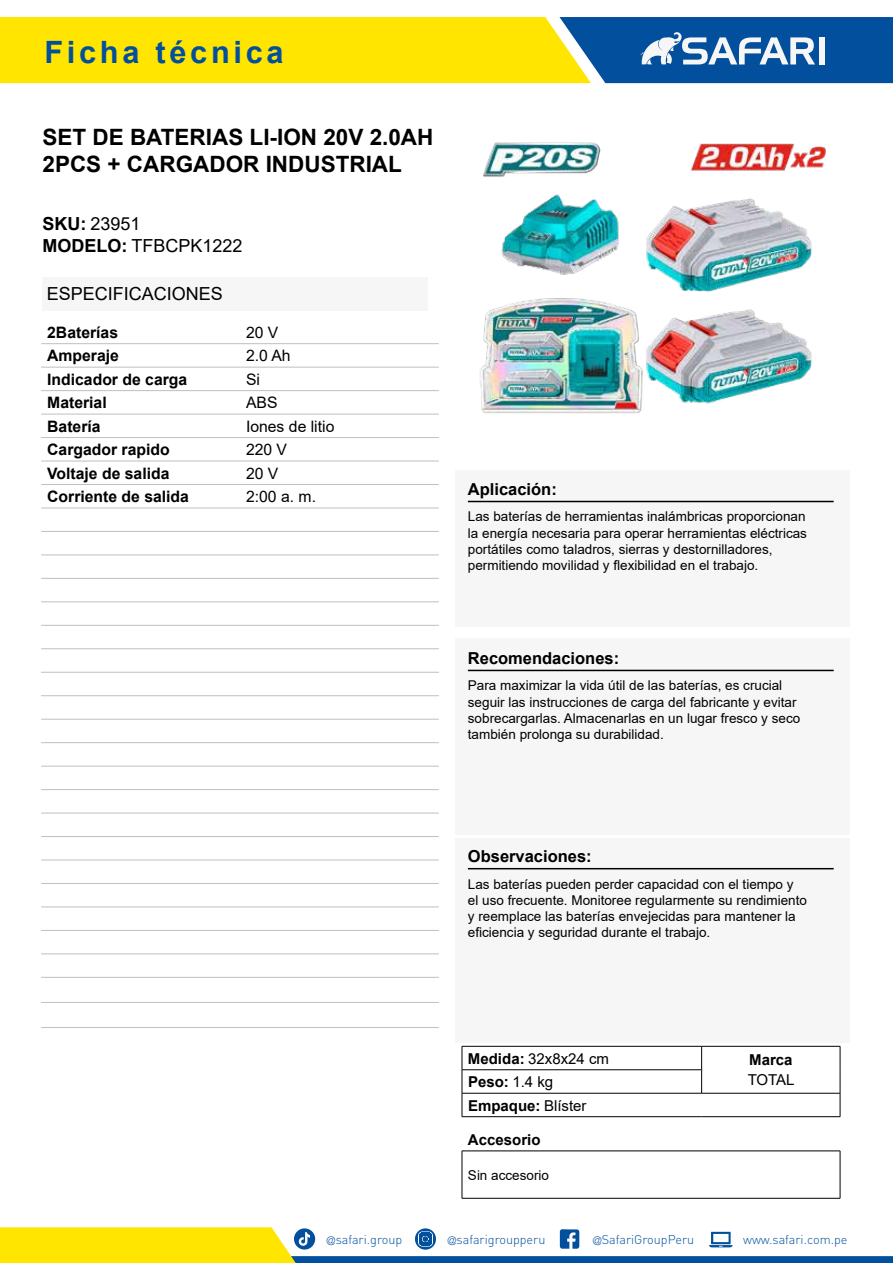
<style>
.page{position:relative;width:893px;height:1263px;background:#fff}
.page>*{position:absolute;margin:0;border:0;box-sizing:border-box;transform-origin:0 0}
.t1{font:700 30.75px "Arial";letter-spacing:.12em;color:#02509d}
.t2{font:700 22.5px/27px "Arial";color:#000}
.t3{font:18px/21.9px "Arial";color:#000}
.t4{font:700 16.5px "Arial";color:#000}
.t5{font:700 15.75px "Arial";color:#000}
.t6{font:15.75px "Arial";color:#000}
.t7{font:700 15px "Arial";color:#000}
.t8{font:15px "Arial";color:#000}
.t9{font:13.5px/16.2px "Arial";color:#000}
.t10{font:300 12.6px "DIN";color:#02509d}
.s1{font-weight:700}
.s2{font-weight:400}
.s3{font-family:"Helvetica LT Std";font-stretch:condensed;font-size:11.25px}
</style>
<div class="page">
<svg style="left:0;top:1227px;width:893px;height:36px"></svg>
<svg style="left:0;top:17px;width:893px;height:66px;background:#b1b83e"></svg>
<div style="left:819px;top:37px;width:6px;height:27px;background:#f6f6f6"></div>
<div style="left:455px;top:470px;width:395px;height:157px;background:#f6f6f6"></div>
<hr style="left:468px;top:501px;width:366px;height:1px;background:#000">
<div style="left:455px;top:638px;width:395px;height:196px;background:#f6f6f6"></div>
<hr style="left:468px;top:670px;width:366px;height:1px;background:#000">
<div style="left:455px;top:838px;width:395px;height:204px;background:#f6f6f6"></div>
<hr style="left:468px;top:868px;width:366px;height:1px;background:#000">
<hr style="left:462px;top:1151px;width:378px;height:1px;background:#000">
<hr style="left:462px;top:1151px;width:1px;height:47px;background:#000">
<hr style="left:840px;top:1151px;width:1px;height:47px;background:#000">
<hr style="left:462px;top:1198px;width:378px;height:1px;background:#000">
<hr style="left:41px;top:343px;width:199px;height:1px;background:#bfbfbf">
<hr style="left:240px;top:343px;width:199px;height:1px;background:#bfbfbf">
<hr style="left:41px;top:1027px;width:199px;height:1px;background:#bfbfbf">
<hr style="left:240px;top:1027px;width:199px;height:1px;background:#bfbfbf">
<hr style="left:41px;top:367px;width:199px;height:1px;background:#bfbfbf">
<hr style="left:240px;top:367px;width:199px;height:1px;background:#bfbfbf">
<hr style="left:41px;top:390px;width:199px;height:1px;background:#bfbfbf">
<hr style="left:240px;top:390px;width:199px;height:1px;background:#bfbfbf">
<hr style="left:41px;top:414px;width:199px;height:1px;background:#bfbfbf">
<hr style="left:240px;top:414px;width:199px;height:1px;background:#bfbfbf">
<hr style="left:41px;top:437px;width:199px;height:1px;background:#bfbfbf">
<hr style="left:240px;top:437px;width:199px;height:1px;background:#bfbfbf">
<hr style="left:41px;top:461px;width:199px;height:1px;background:#bfbfbf">
<hr style="left:240px;top:461px;width:199px;height:1px;background:#bfbfbf">
<hr style="left:41px;top:484px;width:199px;height:1px;background:#bfbfbf">
<hr style="left:240px;top:484px;width:199px;height:1px;background:#bfbfbf">
<hr style="left:41px;top:508px;width:199px;height:1px;background:#bfbfbf">
<hr style="left:240px;top:508px;width:199px;height:1px;background:#bfbfbf">
<hr style="left:41px;top:531px;width:199px;height:1px;background:#bfbfbf">
<hr style="left:240px;top:531px;width:199px;height:1px;background:#bfbfbf">
<hr style="left:41px;top:555px;width:199px;height:1px;background:#bfbfbf">
<hr style="left:240px;top:555px;width:199px;height:1px;background:#bfbfbf">
<hr style="left:41px;top:578px;width:199px;height:1px;background:#bfbfbf">
<hr style="left:240px;top:578px;width:199px;height:1px;background:#bfbfbf">
<hr style="left:41px;top:602px;width:199px;height:1px;background:#bfbfbf">
<hr style="left:240px;top:602px;width:199px;height:1px;background:#bfbfbf">
<hr style="left:41px;top:625px;width:199px;height:1px;background:#bfbfbf">
<hr style="left:240px;top:625px;width:199px;height:1px;background:#bfbfbf">
<hr style="left:41px;top:648px;width:199px;height:1px;background:#bfbfbf">
<hr style="left:240px;top:648px;width:199px;height:1px;background:#bfbfbf">
<hr style="left:41px;top:672px;width:199px;height:1px;background:#bfbfbf">
<hr style="left:240px;top:672px;width:199px;height:1px;background:#bfbfbf">
<hr style="left:41px;top:695px;width:199px;height:1px;background:#bfbfbf">
<hr style="left:240px;top:695px;width:199px;height:1px;background:#bfbfbf">
<hr style="left:41px;top:719px;width:199px;height:1px;background:#bfbfbf">
<hr style="left:240px;top:719px;width:199px;height:1px;background:#bfbfbf">
<hr style="left:41px;top:742px;width:199px;height:1px;background:#bfbfbf">
<hr style="left:240px;top:742px;width:199px;height:1px;background:#bfbfbf">
<hr style="left:41px;top:766px;width:199px;height:1px;background:#bfbfbf">
<hr style="left:240px;top:766px;width:199px;height:1px;background:#bfbfbf">
<hr style="left:41px;top:789px;width:199px;height:1px;background:#bfbfbf">
<hr style="left:240px;top:789px;width:199px;height:1px;background:#bfbfbf">
<hr style="left:41px;top:813px;width:199px;height:1px;background:#bfbfbf">
<hr style="left:240px;top:813px;width:199px;height:1px;background:#bfbfbf">
<hr style="left:41px;top:836px;width:199px;height:1px;background:#bfbfbf">
<hr style="left:240px;top:836px;width:199px;height:1px;background:#bfbfbf">
<hr style="left:41px;top:860px;width:199px;height:1px;background:#bfbfbf">
<hr style="left:240px;top:860px;width:199px;height:1px;background:#bfbfbf">
<hr style="left:41px;top:883px;width:199px;height:1px;background:#bfbfbf">
<hr style="left:240px;top:883px;width:199px;height:1px;background:#bfbfbf">
<hr style="left:41px;top:907px;width:199px;height:1px;background:#bfbfbf">
<hr style="left:240px;top:907px;width:199px;height:1px;background:#bfbfbf">
<hr style="left:41px;top:930px;width:199px;height:1px;background:#bfbfbf">
<hr style="left:240px;top:930px;width:199px;height:1px;background:#bfbfbf">
<hr style="left:41px;top:954px;width:199px;height:1px;background:#bfbfbf">
<hr style="left:240px;top:954px;width:199px;height:1px;background:#bfbfbf">
<hr style="left:41px;top:977px;width:199px;height:1px;background:#bfbfbf">
<hr style="left:240px;top:977px;width:199px;height:1px;background:#bfbfbf">
<hr style="left:41px;top:1002px;width:199px;height:1px;background:#bfbfbf">
<hr style="left:240px;top:1002px;width:199px;height:1px;background:#bfbfbf">
<img style="left:480px;top:142px;width:346px;height:271px">
<div style="left:43px;top:277px;width:385px;height:33px;background:#f6f6f6"></div>
<hr style="left:462px;top:1069px;width:239px;height:1px;background:#000">
<hr style="left:462px;top:1093px;width:240px;height:1px;background:#000">
<hr style="left:702px;top:1093px;width:138px;height:1px;background:#000">
<hr style="left:462px;top:1046px;width:240px;height:1px;background:#000">
<hr style="left:702px;top:1046px;width:138px;height:1px;background:#000">
<svg style="left:701px;top:1046px;width:1px;height:47px"></svg>
<svg style="left:462px;top:1046px;width:1px;height:70px"></svg>
<svg style="left:840px;top:1046px;width:1px;height:70px"></svg>
<hr style="left:462px;top:1116px;width:240px;height:1px;background:#000">
<hr style="left:702px;top:1116px;width:138px;height:1px;background:#000">
<h1 class="t1" style="left:44px;top:34px;width:241px">Ficha técnica</h1>
<h2 class="t2" style="left:43px;top:126px;width:392px">SET DE BATERIAS LI-ION 20V 2.0AH<br>2PCS + CARGADOR INDUSTRIAL</h2>
<h3 class="t3" style="left:43px;top:213px;width:201px"><span class="s1">SKU:</span> 23951<br><span class="s1">MODELO:</span> TFBCPK1222</h3>
<h3 class="t3" style="left:47px;top:282px;width:178px">ESPECIFICACIONES</h3>
<p class="t5" style="left:47px;top:326px;width:72px">2Baterías</p>
<p class="t6" style="left:246px;top:326px;width:34px">20 V</p>
<p class="t5" style="left:47px;top:350px;width:73px">Amperaje</p>
<p class="t6" style="left:246px;top:345px;width:46px">2.0 Ah</p>
<p class="t5" style="left:47px;top:373px;width:142px">Indicador de carga</p>
<p class="t6" style="left:246px;top:373px;width:16px">Si</p>
<p class="t5" style="left:47px;top:397px;width:61px">Material</p>
<p class="t6" style="left:246px;top:392px;width:33px">ABS</p>
<p class="t5" style="left:47px;top:420px;width:55px">Batería</p>
<p class="t6" style="left:246px;top:420px;width:90px">Iones de litio</p>
<p class="t5" style="left:47px;top:444px;width:124px">Cargador rapido</p>
<p class="t6" style="left:246px;top:444px;width:43px">220 V</p>
<p class="t5" style="left:47px;top:467px;width:124px">Voltaje de salida</p>
<p class="t6" style="left:246px;top:467px;width:34px">20 V</p>
<p class="t5" style="left:47px;top:490px;width:143px">Corriente de salida</p>
<p class="t6" style="left:246px;top:486px;width:72px">2:00 a. m.</p>
<p class="t4" style="left:468px;top:483px;width:90px">Aplicación:</p>
<p class="t9" style="left:468px;top:510px;width:341px">Las baterías de herramientas inalámbricas proporcionan la energía necesaria para operar herramientas eléctricas portátiles como taladros, sierras y destornilladores, permitiendo movilidad y flexibilidad en el trabajo.</p>
<p class="t4" style="left:468px;top:652px;width:153px">Recomendaciones:</p>
<p class="t9" style="left:468px;top:677px;width:334px">Para maximizar la vida útil de las baterías, es crucial seguir las instrucciones de carga del fabricante y evitar sobrecargarlas. Almacenarlas en un lugar fresco y seco también prolonga su durabilidad.</p>
<p class="t4" style="left:468px;top:850px;width:125px">Observaciones:</p>
<p class="t9" style="left:468px;top:876px;width:341px">Las baterías pueden perder capacidad con el tiempo y el uso frecuente. Monitoree regularmente su rendimiento y reemplace las baterías envejecidas para mantener la eficiencia y seguridad durante el trabajo.</p>
<p class="t8" style="left:468px;top:1048px;width:143px"><span class="s1">Medida:</span> 32x8x24 cm</p>
<p class="t7" style="left:749px;top:1054px;width:45px">Marca</p>
<p class="t7" style="left:468px;top:1076px;width:87px">Peso: <span class="s2">1.4 kg</span></p>
<p class="t8" style="left:748px;top:1069px;width:48px">TOTAL</p>
<p class="t7" style="left:468px;top:1100px;width:120px">Empaque: <span class="s2">Blíster</span></p>
<p class="t7" style="left:468px;top:1134px;width:74px">Accesorio</p>
<p class="t9" style="left:468px;top:1168px;width:83px">Sin accesorio</p>
<p class="t10" style="left:327px;top:1234px;width:77px"><span class="s3">@</span>safari.group</p>
<p class="t10" style="left:448px;top:1234px;width:99px"><span class="s3">@</span>safarigroupperu</p>
<p class="t10" style="left:593px;top:1234px;width:103px"><span class="s3">@</span>SafariGroupPeru</p>
<p class="t10" style="left:743px;top:1234px;width:106px">www.safari.com.pe</p>
</div>
